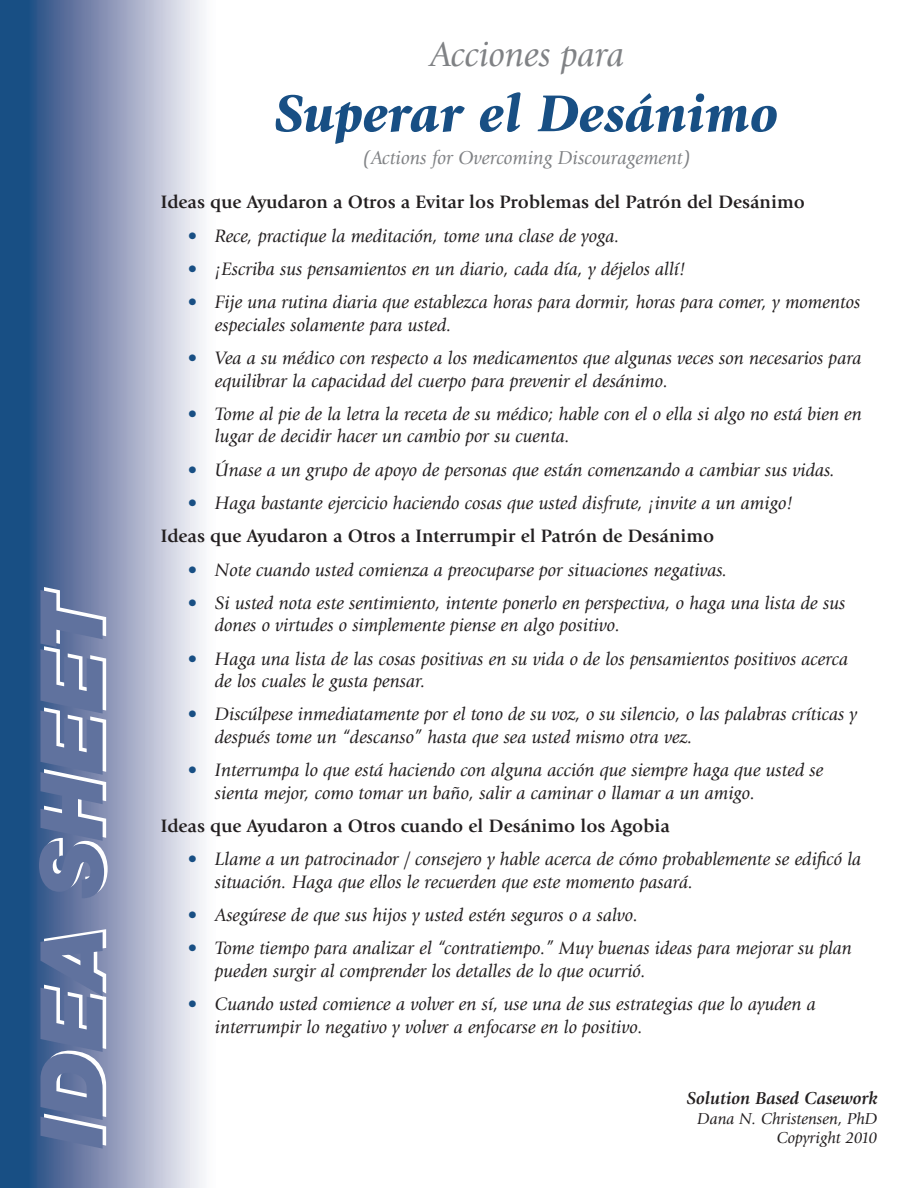
<style>
.page{position:relative;width:918px;height:1188px;background:#fff}
.page>*{position:absolute;margin:0;border:0;box-sizing:border-box;transform-origin:0 0}
.List2{font:italic 900 87px "Helvetica Neue LT Std";color:#fff}
.List1{font:italic 900 54px "Giovanni Std";color:#184f84}
.List1-2{font:italic 36px "Giovanni Std";color:#808285}
.List1-3{font:italic 19.5px "Giovanni Std";color:#808285}
.List1-4{font:italic 18.75px/22.5px "Giovanni Std";color:#231f20}
.Body{font:700 18.75px "Giovanni Std";color:#231f20}
.List1-5{font:italic 700 18px "Giovanni Std";color:#231f20}
.List1-6{font:italic 16.5px "Giovanni Std";color:#231f20}
.s1{font-weight:900;font-style:normal;color:#184f84}
</style>
<div class="page">
<svg style="left:0;top:0;width:203px;height:1188px;background:#8093b5"></svg>
<p class="List2" style="left:22px;top:1144px;width:559px;rotate:-90deg">IDEA SHEET</p>
<p class="List1-2" style="left:429px;top:35px;width:196px">Acciones para</p>
<p class="List1" style="left:275px;top:83px;width:505px">Superar el Desánimo</p>
<p class="List1-3" style="left:362px;top:147px;width:330px">(Actions for Overcoming Discouragement)</p>
<p class="Body" style="left:161px;top:191px;width:645px">Ideas que Ayudaron a Otros a Evitar los Problemas del Patrón del Desánimo</p>
<p class="List1-4" style="left:188px;top:225px;width:433px"><span class="s1">•</span> Rece, practique la meditación, tome una clase de yoga.</p>
<p class="List1-4" style="left:188px;top:258px;width:499px"><span class="s1">•</span> ¡Escriba sus pensamientos en un diario, cada día, y déjelos allí!</p>
<p class="List1-4" style="left:215px;top:291px;width:647px;text-indent:-27px"><span class="s1">•</span> Fije una rutina diaria que establezca horas para dormir, horas para comer, y momentos especiales solamente para usted.</p>
<p class="List1-4" style="left:215px;top:347px;width:648px;text-indent:-27px"><span class="s1">•</span> Vea a su médico con respecto a los medicamentos que algunas veces son necesarios para equilibrar la capacidad del cuerpo para prevenir el desánimo.</p>
<p class="List1-4" style="left:215px;top:403px;width:649px;text-indent:-27px"><span class="s1">•</span> Tome al pie de la letra la receta de su médico; hable con el o ella si algo no está bien en lugar de decidir hacer un cambio por su cuenta.</p>
<p class="List1-4" style="left:188px;top:459px;width:649px"><span class="s1">•</span> Únase a un grupo de apoyo de personas que están comenzando a cambiar sus vidas.</p>
<p class="List1-4" style="left:188px;top:492px;width:607px"><span class="s1">•</span> Haga bastante ejercicio haciendo cosas que usted disfrute, ¡invite a un amigo!</p>
<p class="Body" style="left:161px;top:525px;width:555px">Ideas que Ayudaron a Otros a Interrumpir el Patrón de Desánimo</p>
<p class="List1-4" style="left:188px;top:558px;width:541px"><span class="s1">•</span> Note cuando usted comienza a preocuparse por situaciones negativas.</p>
<p class="List1-4" style="left:215px;top:592px;width:632px;text-indent:-27px"><span class="s1">•</span> Si usted nota este sentimiento, intente ponerlo en perspectiva, o haga una lista de sus dones o virtudes o simplemente piense en algo positivo.</p>
<p class="List1-4" style="left:215px;top:648px;width:635px;text-indent:-27px"><span class="s1">•</span> Haga una lista de las cosas positivas en su vida o de los pensamientos positivos acerca de los cuales le gusta pensar.</p>
<p class="List1-4" style="left:215px;top:703px;width:644px;text-indent:-27px"><span class="s1">•</span> Discúlpese inmediatamente por el tono de su voz, o su silencio, o las palabras críticas y después tome un “descanso” hasta que sea usted mismo otra vez.</p>
<p class="List1-4" style="left:215px;top:759px;width:610px;text-indent:-27px"><span class="s1">•</span> Interrumpa lo que está haciendo con alguna acción que siempre haga que usted se sienta mejor, como tomar un baño, salir a caminar o llamar a un amigo.</p>
<p class="Body" style="left:161px;top:815px;width:510px">Ideas que Ayudaron a Otros cuando el Desánimo los Agobia</p>
<p class="List1-4" style="left:215px;top:848px;width:648px;text-indent:-27px"><span class="s1">•</span> Llame a un patrocinador / consejero y hable acerca de cómo probablemente se edificó la situación. Haga que ellos le recuerden que este momento pasará.</p>
<p class="List1-4" style="left:188px;top:904px;width:452px"><span class="s1">•</span> Asegúrese de que sus hijos y usted estén seguros o a salvo.</p>
<p class="List1-4" style="left:215px;top:937px;width:639px;text-indent:-27px"><span class="s1">•</span> Tome tiempo para analizar el “contratiempo.” Muy buenas ideas para mejorar su plan pueden surgir al comprender los detalles de lo que ocurrió.</p>
<p class="List1-4" style="left:215px;top:993px;width:602px;text-indent:-27px"><span class="s1">•</span> Cuando usted comience a volver en sí, use una de sus estrategias que lo ayuden a interrumpir lo negativo y volver a enfocarse en lo positivo.</p>
<p class="List1-5" style="left:687px;top:1088px;width:192px">Solution Based Casework</p>
<p class="List1-6" style="left:697px;top:1109px;width:182px">Dana N. Christensen, PhD</p>
<p class="List1-6" style="left:777px;top:1129px;width:102px">Copyright 2010</p>
</div>
